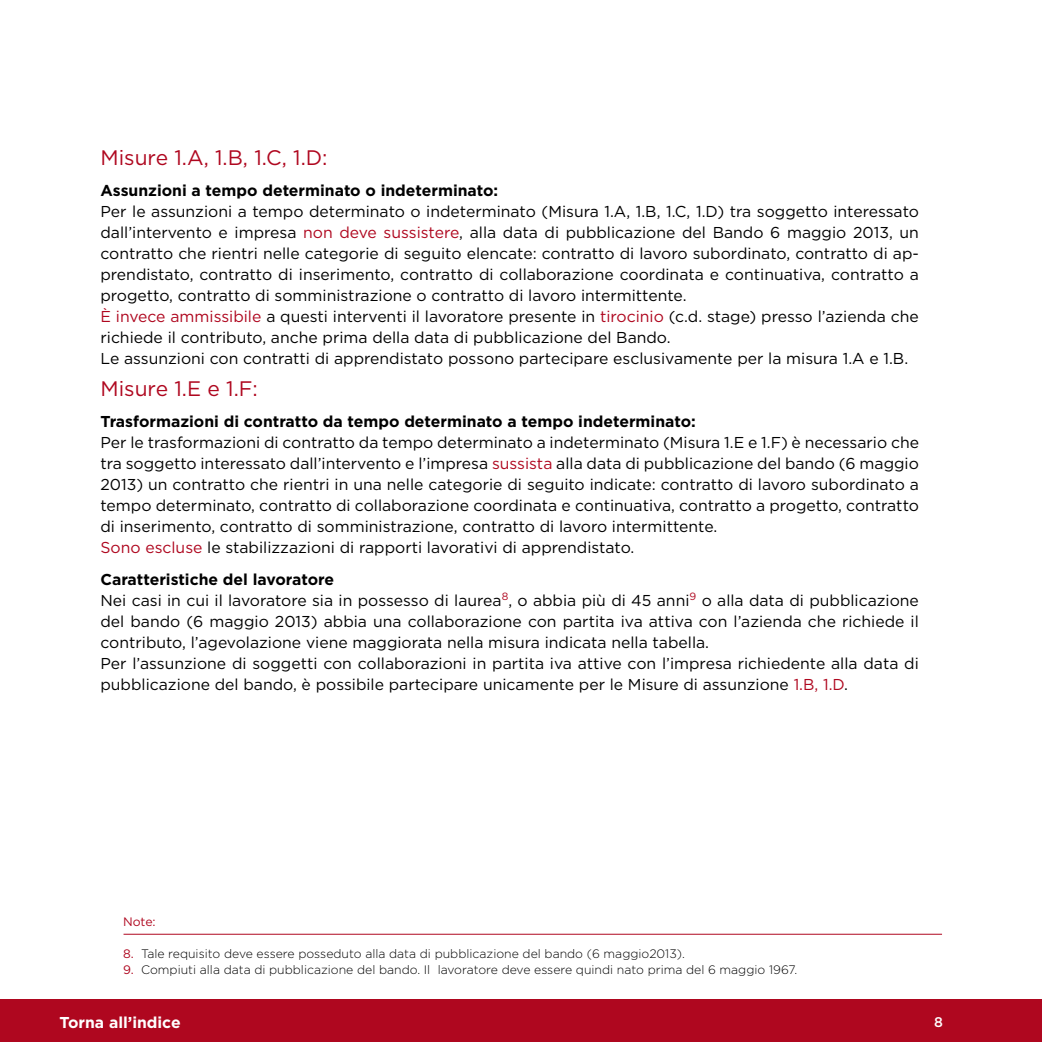
<style>
.page{position:relative;width:1042px;height:1042px;background:#fff}
.page>*{position:absolute;margin:0;border:0;box-sizing:border-box;transform-origin:0 0}
.t1{font:21px "Gotham";color:#af071f}
.t2{font:15.75px/21px "Gotham";color:#000}
.t3{font:700 15.75px "Gotham";color:#000}
.t4{font:700 15.75px "Gotham";color:#fff}
.t5{font:500 14px "Gotham";color:#fff}
.t6{font:300 12.25px "Gotham";color:#000}
.t7{font:12.25px "Gotham";color:#af071f}
.s1{color:#af071f}
.s2{font-weight:700}
.s3{font-weight:400;color:#af071f}
</style>
<div class="page">
<div style="left:0;top:1000px;width:1042px;height:42px;background:#af071f"></div>
<hr style="left:124px;top:934px;width:818px;height:1px;background:#af071f">
<h1 class="t1" style="left:100px;top:144px;width:229px">Misure 1.A, 1.B, 1.C, 1.D:</h1>
<p class="t3" style="left:100px;top:180px;width:399px">Assunzioni a tempo determinato o indeterminato:</p>
<p class="t2" style="left:100px;top:201px;width:820px">Per le assunzioni a tempo determinato o indeterminato (Misura 1.A, 1.B, 1.C, 1.D) tra soggetto interessato dall’intervento e impresa <span class="s1">non deve sussistere</span>, alla data di pubblicazione del Bando 6 maggio 2013, un contratto che rientri nelle categorie di seguito elencate: contratto di lavoro subordinato, contratto di ap&shy;prendistato, contratto di inserimento, contratto di collaborazione coordinata e continuativa, contratto a progetto, contratto di somministrazione o contratto di lavoro intermittente.<br><span class="s1">È invece ammissibile</span> a questi interventi il lavoratore presente in <span class="s1">tirocinio</span> (c.d. stage) presso l’azienda che richiede il contributo, anche prima della data di pubblicazione del Bando.<br>Le assunzioni con contratti di apprendistato possono partecipare esclusivamente per la misura 1.A e 1.B.</p>
<h1 class="t1" style="left:100px;top:375px;width:159px">Misure 1.E e 1.F:</h1>
<p class="t3" style="left:100px;top:411px;width:597px">Trasformazioni di contratto da tempo determinato a tempo indeterminato:</p>
<p class="t2" style="left:100px;top:432px;width:820px">Per le trasformazioni di contratto da tempo determinato a indeterminato (Misura 1.E e 1.F) è necessario che tra soggetto interessato dall’intervento e l’impresa <span class="s1">sussista</span> alla data di pubblicazione del bando (6 maggio 2013) un contratto che rientri in una nelle categorie di seguito indicate: contratto di lavoro subordinato a tempo determinato, contratto di collaborazione coordinata e continuativa, contratto a progetto, contratto di inserimento, contratto di somministrazione, contratto di lavoro intermittente.<br><span class="s1">Sono escluse</span> le stabilizzazioni di rapporti lavorativi di apprendistato.</p>
<p class="t2" style="left:100px;top:568px;width:820px"><span class="s2">Caratteristiche del lavoratore<br></span>Nei casi in cui il lavoratore sia in possesso di laurea<sup>8</sup>, o abbia più di 45 anni<sup>9</sup> o alla data di pubblicazione del bando (6 maggio 2013) abbia una collaborazione con partita iva attiva con l’azienda che richiede il contributo, l’agevolazione viene maggiorata nella misura indicata nella tabella.<br>Per l’assunzione di soggetti con collaborazioni in partita iva attive con l’impresa richiedente alla data di pubblicazione del bando, è possibile partecipare unicamente per le Misure di assunzione <span class="s1">1.B, 1.D</span>.</p>
<p class="t7" style="left:123px;top:914px;width:34px">Note:</p>
<p class="t6" style="left:123px;top:946px;width:563px"><span class="s3">8.</span> Tale requisito deve essere posseduto alla data di pubblicazione del bando (6 maggio2013).</p>
<p class="t6" style="left:123px;top:961px;width:676px"><span class="s3">9.</span> Compiuti alla data di pubblicazione del bando. Il lavoratore deve essere quindi nato prima del 6 maggio 1967.</p>
<p class="t4" style="left:60px;top:1012px;width:123px">Torna all’indice</p>
<p class="t5" style="left:934px;top:1012px;width:10px">8</p>
</div>
